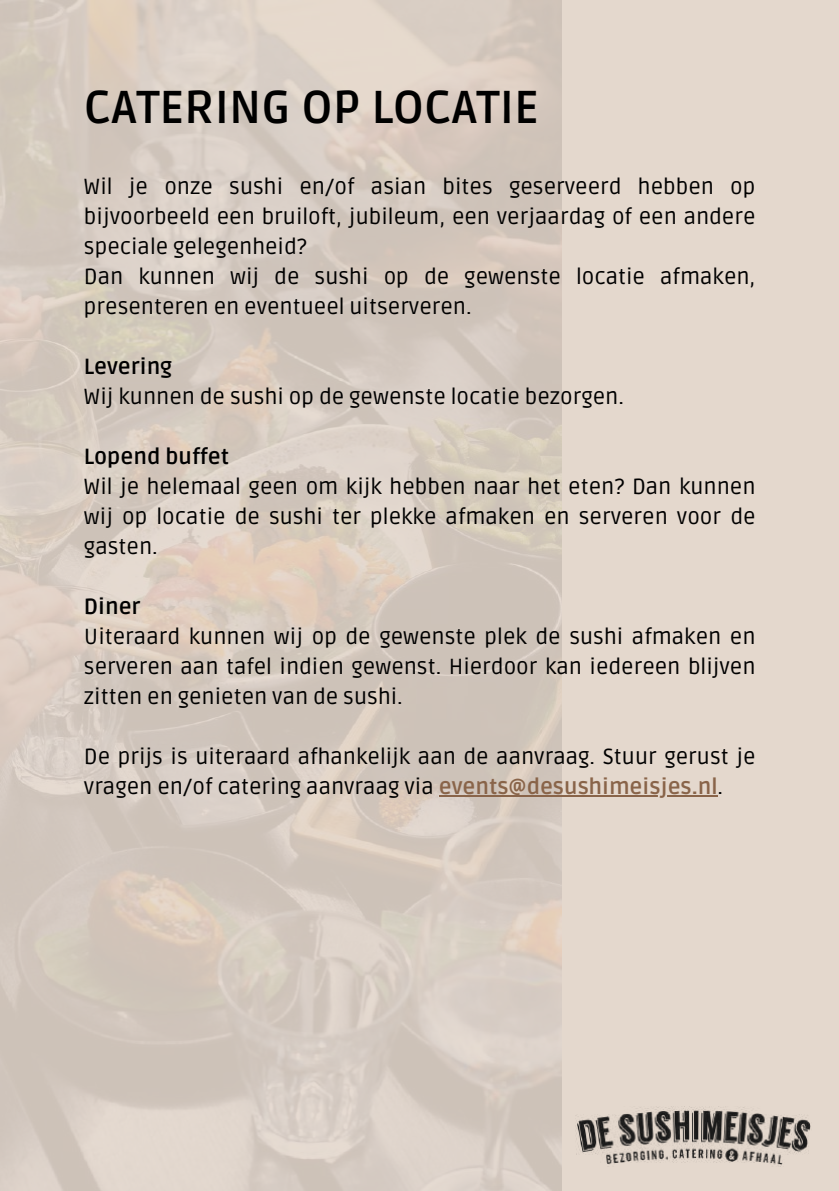
<style>
.page{position:relative;width:839px;height:1191px;background:#fff}
.page>*{position:absolute;margin:0;border:0;box-sizing:border-box;transform-origin:0 0}
.t1{font:700 46px "Ruda";color:#000}
.t2{font:22px/30px "Ruda";color:#000}
.t3{font:700 22px "Ruda";color:#000}
.s1{font-weight:700;color:#896449}
</style>
<div class="page">
<div style="left:0;top:0;width:838px;height:1191px;background:linear-gradient(to bottom,#dcd0c5,#d9cec4)"></div>
<hr style="left:439px;top:795px;width:278px;height:2px;background:#896449">
<img style="left:576px;top:1107px;width:235px;height:60px">
<h1 class="t1" style="left:84px;top:80px;width:456px">CATERING OP LOCATIE</h1>
<p class="t2" style="left:84px;top:172px;width:673px">Wil je onze sushi en/of asian bites geserveerd hebben op bijvoorbeeld een bruiloft, jubileum, een verjaardag of een andere speciale gelegenheid?<br>Dan kunnen wij de sushi op de gewenste locatie afmaken, presenteren en eventueel uitserveren.</p>
<p class="t3" style="left:84px;top:353px;width:90px">Levering</p>
<p class="t2" style="left:84px;top:382px;width:541px">Wij kunnen de sushi op de gewenste locatie bezorgen.</p>
<p class="t3" style="left:84px;top:443px;width:147px">Lopend buffet</p>
<p class="t2" style="left:84px;top:472px;width:673px;text-align:justify">Wil je helemaal geen om kijk hebben naar het eten? Dan kunnen wij op locatie de sushi ter plekke afmaken en serveren voor de gasten.</p>
<p class="t3" style="left:84px;top:593px;width:58px">Diner</p>
<p class="t2" style="left:84px;top:622px;width:673px;text-align:justify">Uiteraard kunnen wij op de gewenste plek de sushi afmaken en serveren aan tafel indien gewenst. Hierdoor kan iedereen blijven zitten en genieten van de sushi.</p>
<p class="t2" style="left:84px;top:742px;width:673px">De prijs is uiteraard afhankelijk aan de aanvraag. Stuur gerust je vragen en/of catering aanvraag via <span class="s1">events@desushimeisjes.nl</span>.</p>
</div>
